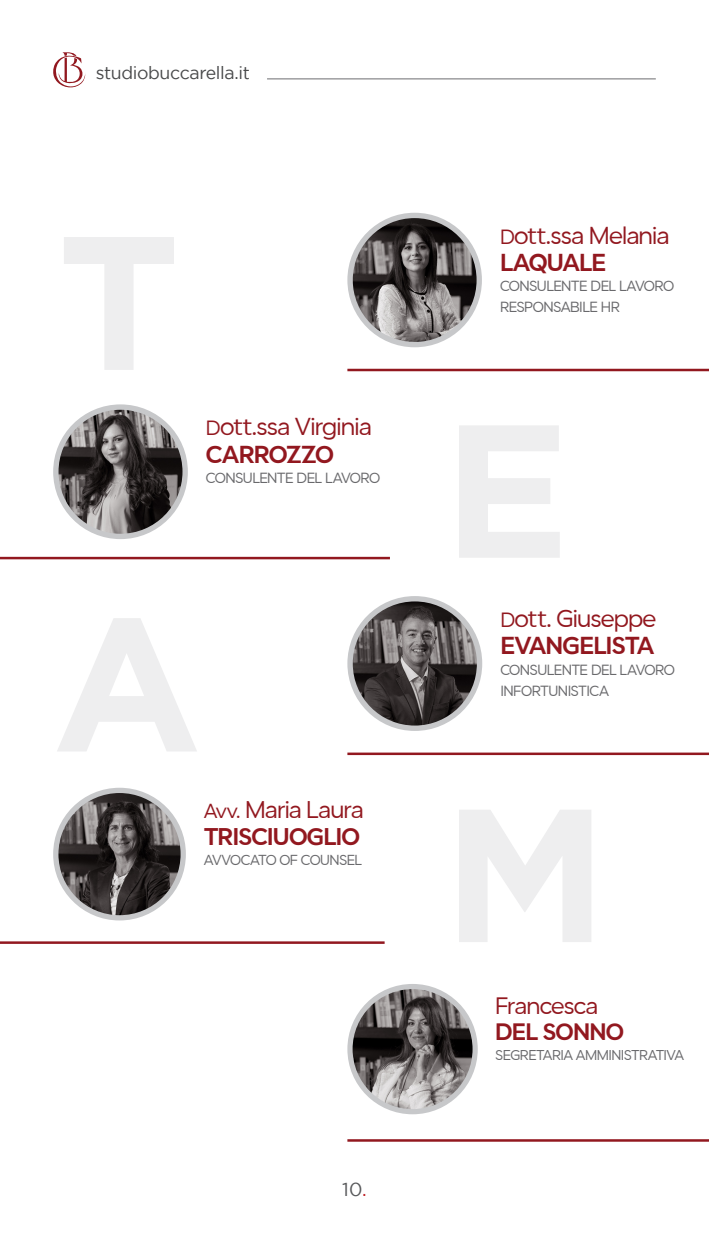
<style>
.page{position:relative;width:709px;height:1241px;background:#fff}
.page>*{position:absolute;margin:0;border:0;box-sizing:border-box;transform-origin:0 0}
.t1{font:300 22.88px "Shoika";letter-spacing:-.04em;color:#92181f}
.t2{font:500 22.88px "Shoika";letter-spacing:-.045em;color:#92181f}
.t3{font:300 22.62px "Shoika";letter-spacing:-.04em;color:#92181f}
.t4{font:500 22.62px "Shoika";letter-spacing:-.045em;color:#92181f}
.t5{font:300 22.12px "Shoika";letter-spacing:-.045em;color:#92181f}
.t6{font:500 22.12px "Shoika";letter-spacing:-.035em;color:#92181f}
.t7{font:18.75px "Gotham";color:#57585a}
.t8{font:17.75px "Gotham";letter-spacing:-.02em;color:#494a4b}
.t9{font:300 13.75px "Shoika";letter-spacing:-.045em;color:#69696c}
.t10{font:300 13.5px "Shoika";letter-spacing:-.045em;color:#69696c}
.t11{font:300 13.25px "Shoika";letter-spacing:-.045em;color:#69696c}
.s1{font-size:19.25px}
.s2{font-size:19px}
.s3{color:#c02025}
</style>
<div class="page">
<svg style="left:53px;top:52px;width:33px;height:36px"></svg>
<hr style="left:267px;top:79px;width:389px;height:1px;background:#6c6d70">
<img style="left:56px;top:793px;width:127px;height:124px">
<div style="left:53px;top:787px;width:133px;height:133px;border:5px solid #c7c8ca;border-radius:50%"></div>
<img style="left:350px;top:599px;width:129px;height:129px">
<div style="left:347px;top:596px;width:135px;height:134px;border:5px solid #c7c8ca;border-radius:50%"></div>
<img style="left:56px;top:410px;width:129px;height:126px">
<div style="left:53px;top:404px;width:135px;height:135px;border:5px solid #c7c8ca;border-radius:50%"></div>
<img style="left:353px;top:217px;width:126px;height:127px">
<div style="left:347px;top:213px;width:135px;height:134px;border:5px solid #c7c8ca;border-radius:50%"></div>
<hr style="left:347px;top:369px;width:362px;height:2px;background:#92181f">
<hr style="left:0;top:556px;width:390px;height:3px;background:#92181f">
<hr style="left:347px;top:752px;width:362px;height:3px;background:#92181f">
<hr style="left:0;top:941px;width:384px;height:2px;background:#92181f">
<hr style="left:347px;top:1138px;width:362px;height:3px;background:#92181f">
<img style="left:351px;top:989px;width:121px;height:122px">
<div style="left:347px;top:983px;width:131px;height:131px;border:5px solid #c7c8ca;border-radius:50%"></div>
<p class="t8" style="left:96px;top:62px;width:156px">studiobuccarella.it</p>
<p class="t1" style="left:206px;top:413px;width:167px"><span class="s1">D</span>ott.ssa Virginia</p>
<p class="t2" style="left:206px;top:440px;width:130px">CARROZZO</p>
<p class="t9" style="left:206px;top:469px;width:176px">CONSULENTE DEL LAVORO</p>
<p class="t3" style="left:204px;top:795px;width:162px"><span class="s2">Avv.</span> Maria Laura</p>
<p class="t4" style="left:204px;top:822px;width:158px">TRISCIUOGLIO</p>
<p class="t10" style="left:204px;top:851px;width:160px">AVVOCATO OF COUNSEL</p>
<h3 class="t7" style="left:342px;top:1178px;width:26px">10<span class="s3">.</span></h3>
<p class="t1" style="left:500px;top:221px;width:171px"><span class="s1">D</span>ott.ssa Melania</p>
<p class="t2" style="left:500px;top:248px;width:108px">LAQUALE</p>
<p class="t9" style="left:500px;top:278px;width:176px">CONSULENTE DEL LAVORO</p>
<p class="t9" style="left:500px;top:298px;width:122px">RESPONSABILE HR</p>
<p class="t1" style="left:500px;top:604px;width:158px"><span class="s1">D</span>ott. Giuseppe</p>
<p class="t2" style="left:500px;top:631px;width:156px">EVANGELISTA</p>
<p class="t9" style="left:500px;top:661px;width:176px">CONSULENTE DEL LAVORO</p>
<p class="t9" style="left:500px;top:682px;width:110px">INFORTUNISTICA</p>
<p class="t5" style="left:495px;top:991px;width:104px">Francesca</p>
<p class="t6" style="left:495px;top:1018px;width:130px">DEL SONNO</p>
<p class="t11" style="left:495px;top:1046px;width:190px">SEGRETARIA AMMINISTRATIVA</p>
</div>
